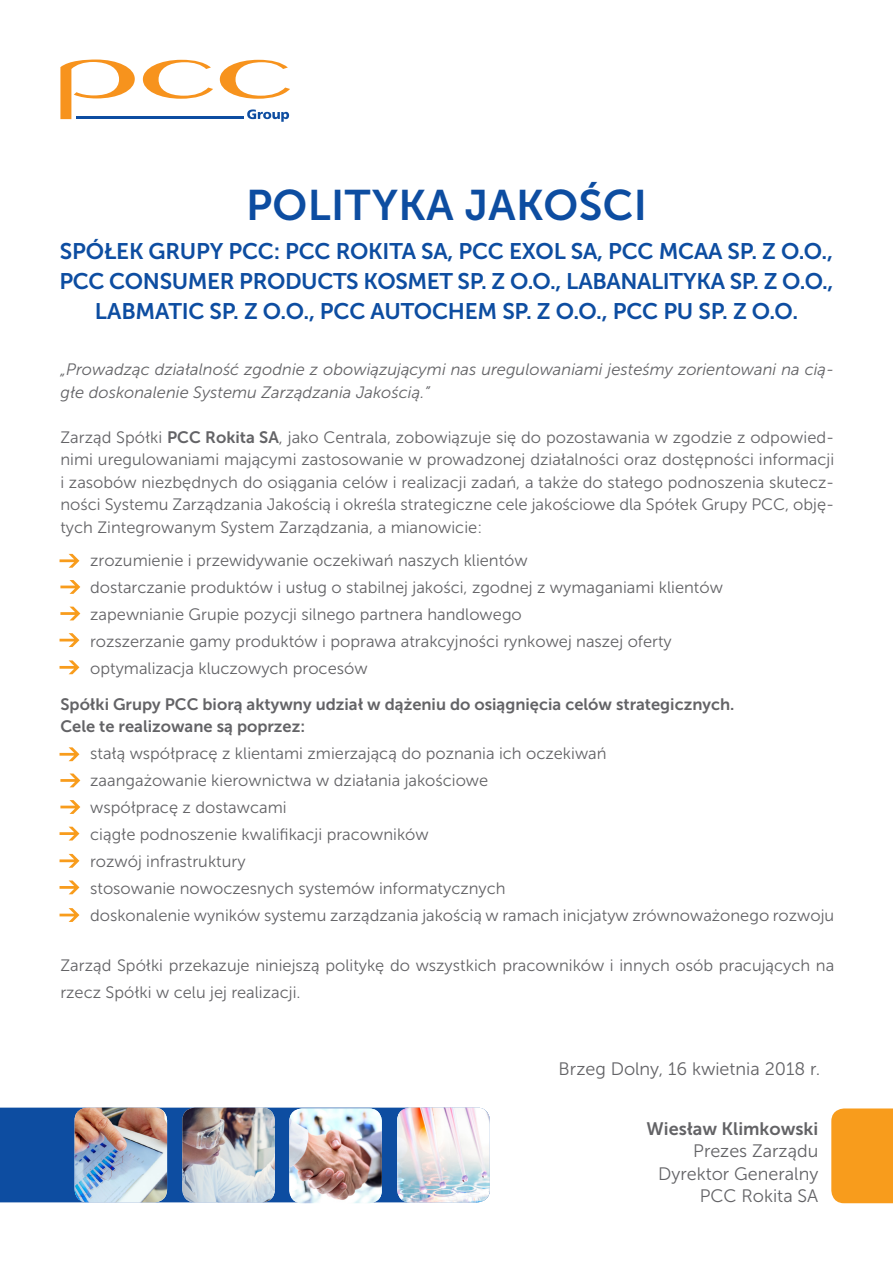
<style>
.page{position:relative;width:893px;height:1263px;background:#fff}
.page>*{position:absolute;margin:0;border:0;box-sizing:border-box;transform-origin:0 0}
.t1{font:42.6px "Museo Sans 700";letter-spacing:.01em;color:#0d4da1}
.t2{font:22.5px "Museo Sans 700";letter-spacing:-.015em;color:#0d4da1}
.t3{font:18px "Museo Sans 300";color:#636366}
.t4{font:18px "Museo Sans 700";color:#636366}
.t5{font:16.5px/22.5px "Museo Sans 300";color:#636366;text-align:justify}
.t6{font:italic 16.5px/22.5px "Museo Sans 300";color:#636366}
.t7{font:16.5px "Museo Sans 700";color:#636366}
.s1{font-family:"Museo Sans 700"}
</style>
<div class="page">
<svg style="left:60px;top:554px;width:19px;height:14px"></svg>
<svg style="left:60px;top:580px;width:20px;height:14px"></svg>
<svg style="left:60px;top:607px;width:20px;height:13px"></svg>
<svg style="left:60px;top:633px;width:19px;height:14px"></svg>
<svg style="left:60px;top:660px;width:19px;height:14px"></svg>
<svg style="left:60px;top:747px;width:19px;height:14px"></svg>
<svg style="left:60px;top:773px;width:20px;height:14px"></svg>
<svg style="left:60px;top:800px;width:20px;height:14px"></svg>
<svg style="left:60px;top:827px;width:19px;height:13px"></svg>
<svg style="left:60px;top:854px;width:19px;height:14px"></svg>
<svg style="left:60px;top:880px;width:19px;height:14px"></svg>
<svg style="left:60px;top:908px;width:19px;height:14px"></svg>
<hr style="left:77px;top:117px;width:167px;height:2px;background:#0d4da1">
<svg style="left:247px;top:109px;width:42px;height:13px"></svg>
<svg style="left:220px;top:60px;width:70px;height:39px"></svg>
<svg style="left:143px;top:60px;width:70px;height:39px"></svg>
<svg style="left:60px;top:60px;width:75px;height:59px"></svg>
<div style="left:831px;top:1108px;width:62px;height:95px;background:#f89c1c"></div>
<div style="left:0;top:1107px;width:397px;height:95px;background:#0d4da1"></div>
<img style="left:75px;top:1107px;width:92px;height:95px">
<img style="left:397px;top:1107px;width:93px;height:95px">
<img style="left:289px;top:1108px;width:93px;height:95px">
<img style="left:182px;top:1107px;width:93px;height:95px">
<p class="t1" style="left:246px;top:182px;width:402px">POLITYKA JAKOŚCI</p>
<p class="t2" style="left:60px;top:239px;width:775px">SPÓŁEK GRUPY PCC: PCC ROKITA SA, PCC EXOL SA, PCC MCAA SP. Z O.O.,</p>
<p class="t2" style="left:59px;top:269px;width:776px">PCC CONSUMER PRODUCTS KOSMET SP. Z O.O., LABANALITYKA SP. Z O.O.,</p>
<p class="t2" style="left:95px;top:299px;width:705px">LABMATIC SP. Z O.O., PCC AUTOCHEM SP. Z O.O., PCC PU SP. Z O.O.</p>
<p class="t6" style="left:60px;top:358px;width:775px">„Prowadząc działalność zgodnie z obowiązującymi nas uregulowaniami jesteśmy zorientowani na cią&shy;głe doskonalenie Systemu Zarządzania Jakością.”</p>
<p class="t5" style="left:60px;top:426px;width:775px">Zarząd Spółki <span class="s1">PCC Rokita SA</span>, jako Centrala, zobowiązuje się do pozostawania w zgodzie z odpowied&shy;nimi uregulowaniami mającymi zastosowanie w prowadzonej działalności oraz dostępności informacji i zasobów niezbędnych do osiągania celów i realizacji zadań, a także do stałego podnoszenia skutecz&shy;ności Systemu Zarządzania Jakością i określa strategiczne cele jakościowe dla Spółek Grupy PCC, obję&shy;tych Zintegrowanym System Zarządzania, a mianowicie:</p>
<p class="t5" style="left:90px;top:549px;width:439px">zrozumienie i przewidywanie oczekiwań naszych klientów</p>
<p class="t5" style="left:90px;top:576px;width:634px">dostarczanie produktów i usług o stabilnej jakości, zgodnej z wymaganiami klientów</p>
<p class="t5" style="left:90px;top:603px;width:433px">zapewnianie Grupie pozycji silnego partnera handlowego</p>
<p class="t5" style="left:90px;top:630px;width:583px">rozszerzanie gamy produktów i poprawa atrakcyjności rynkowej naszej oferty</p>
<p class="t5" style="left:90px;top:657px;width:279px">optymalizacja kluczowych procesów</p>
<p class="t7" style="left:60px;top:695px;width:675px">Spółki Grupy PCC biorą aktywny udział w dążeniu do osiągnięcia celów strategicznych.</p>
<p class="t7" style="left:60px;top:717px;width:246px">Cele te realizowane są poprzez:</p>
<p class="t5" style="left:90px;top:742px;width:518px">stałą współpracę z klientami zmierzającą do poznania ich oczekiwań</p>
<p class="t5" style="left:90px;top:769px;width:400px">zaangażowanie kierownictwa w działania jakościowe</p>
<p class="t5" style="left:90px;top:796px;width:198px">współpracę z dostawcami</p>
<p class="t5" style="left:90px;top:823px;width:340px">ciągłe podnoszenie kwalifikacji pracowników</p>
<p class="t5" style="left:90px;top:850px;width:157px">rozwój infrastruktury</p>
<p class="t5" style="left:90px;top:877px;width:417px">stosowanie nowoczesnych systemów informatycznych</p>
<p class="t5" style="left:90px;top:904px;width:745px">doskonalenie wyników systemu zarządzania jakością w ramach inicjatyw zrównoważonego rozwoju</p>
<p class="t5" style="left:60px;top:952px;width:775px;line-height:27px">Zarząd Spółki przekazuje niniejszą politykę do wszystkich pracowników i innych osób pracujących na rzecz Spółki w celu jej realizacji.</p>
<p class="t3" style="left:559px;top:1059px;width:263px">Brzeg Dolny, 16 kwietnia 2018 r.</p>
<p class="t4" style="left:646px;top:1119px;width:173px">Wiesław Klimkowski</p>
<p class="t3" style="left:693px;top:1141px;width:127px">Prezes Zarządu</p>
<p class="t3" style="left:658px;top:1164px;width:162px">Dyrektor Generalny</p>
<p class="t3" style="left:700px;top:1186px;width:120px">PCC Rokita SA</p>
</div>
